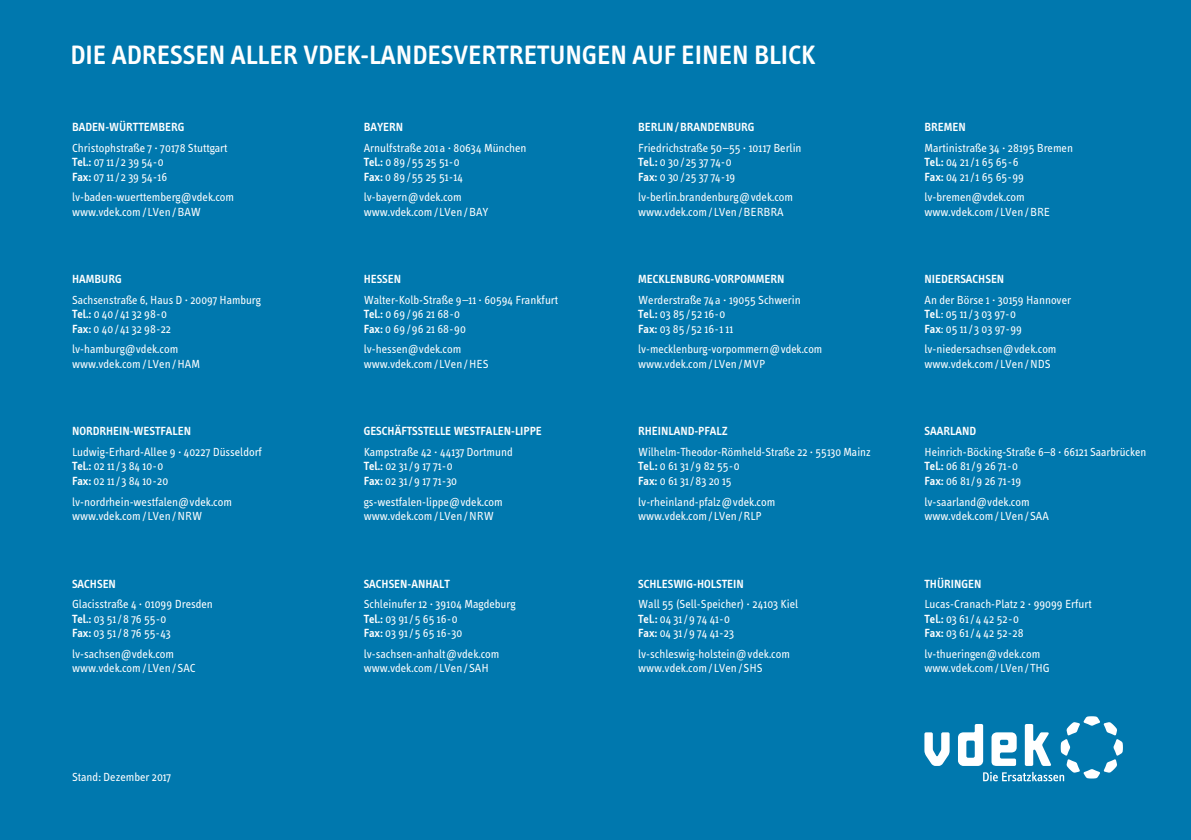
<style>
.page{position:relative;width:1191px;height:840px;background:#fff}
.page>*{position:absolute;margin:0;border:0;box-sizing:border-box;transform-origin:0 0}
.t1{font:600 27.2px "Info Text";color:#fff}
.t2{font:12.2px/14.6px "Info Text";color:#fff}
.t3{font:600 12.2px "Info Text";color:#fff}
.s1{font-weight:600}
</style>
<div class="page">
<div style="left:0;top:0;width:1191px;height:839px;background:#0078ae"></div>
<svg style="left:924px;top:732px;width:25px;height:33px"></svg>
<svg style="left:958px;top:716px;width:165px;height:64px"></svg>
<h1 class="t1" style="left:71px;top:40px;width:746px">DIE ADRESSEN ALLER VDEK-LANDESVERTRETUNGEN AUF EINEN BLICK</h1>
<p class="t3" style="left:72px;top:120px;width:114px">BADEN-WÜRTTEMBERG</p>
<p class="t2" style="left:72px;top:140px;width:157px">Christophstraße 7 · 70178 Stuttgart<br><span class="s1">Tel.:</span> 07 11/ 2 39 54-0<br><span class="s1">Fax:</span> 07 11/ 2 39 54-16</p>
<p class="t2" style="left:72px;top:190px;width:164px">lv-baden-wuerttemberg@vdek.com www.vdek.com/ LVen /BAW</p>
<p class="t3" style="left:72px;top:272px;width:51px">HAMBURG</p>
<p class="t2" style="left:72px;top:292px;width:190px">Sachsenstraße 6, Haus D · 20097 Hamburg<br><span class="s1">Tel.:</span> 0 40 / 41 32 98-0<br><span class="s1">Fax:</span> 0 40 / 41 32 98-22</p>
<p class="t2" style="left:72px;top:342px;width:130px">lv-hamburg@vdek.com www.vdek.com/ LVen /HAM</p>
<p class="t3" style="left:72px;top:424px;width:121px">NORDRHEIN-WESTFALEN</p>
<p class="t2" style="left:72px;top:444px;width:191px">Ludwig-Erhard-Allee 9 · 40227 Düsseldorf<br><span class="s1">Tel.:</span> 02 11/ 3 84 10-0<br><span class="s1">Fax:</span> 02 11/ 3 84 10-20</p>
<p class="t2" style="left:72px;top:494px;width:161px">lv-nordrhein-westfalen@vdek.com www.vdek.com/ LVen /NRW</p>
<p class="t3" style="left:72px;top:576px;width:45px">SACHSEN</p>
<p class="t2" style="left:72px;top:596px;width:142px">Glacisstraße 4 · 01099 Dresden<br><span class="s1">Tel.:</span> 03 51/ 8 76 55-0<br><span class="s1">Fax:</span> 03 51/ 8 76 55-43</p>
<p class="t2" style="left:72px;top:646px;width:125px">lv-sachsen@vdek.com www.vdek.com/ LVen / SAC</p>
<p class="t2" style="left:72px;top:769px;width:101px">Stand: Dezember 2017</p>
<p class="t3" style="left:364px;top:120px;width:41px">BAYERN</p>
<p class="t2" style="left:364px;top:140px;width:164px">Arnulfstraße 201a · 80634 München<br><span class="s1">Tel.:</span> 0 89 / 55 25 51-0<br><span class="s1">Fax:</span> 0 89 / 55 25 51-14</p>
<p class="t2" style="left:364px;top:190px;width:126px">lv-bayern@vdek.com www.vdek.com/ LVen /BAY</p>
<p class="t3" style="left:364px;top:272px;width:39px">HESSEN</p>
<p class="t2" style="left:364px;top:292px;width:196px">Walter-Kolb-Straße 9–11 · 60594 Frankfurt<br><span class="s1">Tel.:</span> 0 69 / 96 21 68-0<br><span class="s1">Fax:</span> 0 69 / 96 21 68-90</p>
<p class="t2" style="left:364px;top:342px;width:126px">lv-hessen@vdek.com www.vdek.com/ LVen /HES</p>
<p class="t3" style="left:364px;top:424px;width:180px">GESCHÄFTSSTELLE WESTFALEN-LIPPE</p>
<p class="t2" style="left:364px;top:444px;width:151px">Kampstraße 42 · 44137 Dortmund<br><span class="s1">Tel.:</span> 02 31/ 9 17 71-0<br><span class="s1">Fax:</span> 02 31/ 9 17 71-30</p>
<p class="t2" style="left:364px;top:494px;width:141px">gs-westfalen-lippe@vdek.com www.vdek.com/ LVen /NRW</p>
<p class="t3" style="left:364px;top:576px;width:88px">SACHSEN-ANHALT</p>
<p class="t2" style="left:364px;top:596px;width:153px">Schleinufer 12 · 39104 Magdeburg<br><span class="s1">Tel.:</span> 03 91/ 5 65 16-0<br><span class="s1">Fax:</span> 03 91/ 5 65 16-30</p>
<p class="t2" style="left:364px;top:646px;width:137px">lv-sachsen-anhalt@vdek.com www.vdek.com/ LVen / SAH</p>
<p class="t3" style="left:638px;top:120px;width:118px">BERLIN/BRANDENBURG</p>
<p class="t2" style="left:638px;top:140px;width:165px">Friedrichstraße 50–55 · 10117 Berlin<br><span class="s1">Tel.:</span> 0 30 / 25 37 74-0<br><span class="s1">Fax:</span> 0 30 / 25 37 74-19</p>
<p class="t2" style="left:638px;top:190px;width:156px">lv-berlin.brandenburg@vdek.com www.vdek.com/ LVen /BERBRA</p>
<p class="t3" style="left:638px;top:272px;width:148px">MECKLENBURG-VORPOMMERN</p>
<p class="t2" style="left:638px;top:292px;width:164px">Werderstraße 74a · 19055 Schwerin<br><span class="s1">Tel.:</span> 03 85 / 52 16-0<br><span class="s1">Fax:</span> 03 85 / 52 16-1 11</p>
<p class="t2" style="left:638px;top:342px;width:186px">lv-mecklenburg-vorpommern@vdek.com www.vdek.com/ LVen /MVP</p>
<p class="t3" style="left:638px;top:424px;width:91px">RHEINLAND-PFALZ</p>
<p class="t2" style="left:638px;top:444px;width:234px">Wilhelm-Theodor-Römheld-Straße 22 · 55130 Mainz<br><span class="s1">Tel.:</span> 0 61 31/ 9 82 55-0<br><span class="s1">Fax:</span> 0 61 31/ 83 20 15</p>
<p class="t2" style="left:638px;top:494px;width:139px">lv-rheinland-pfalz@vdek.com www.vdek.com/ LVen /RLP</p>
<p class="t3" style="left:638px;top:576px;width:107px">SCHLESWIG-HOLSTEIN</p>
<p class="t2" style="left:638px;top:596px;width:161px">Wall 55 (Sell-Speicher) · 24103 Kiel<br><span class="s1">Tel.:</span> 04 31/ 9 74 41-0<br><span class="s1">Fax:</span> 04 31/ 9 74 41-23</p>
<p class="t2" style="left:638px;top:646px;width:153px">lv-schleswig-holstein@vdek.com www.vdek.com/ LVen / SHS</p>
<p class="t3" style="left:924px;top:120px;width:43px">BREMEN</p>
<p class="t2" style="left:924px;top:140px;width:150px">Martinistraße 34 · 28195 Bremen<br><span class="s1">Tel.:</span> 04 21/1 65 65-6<br><span class="s1">Fax:</span> 04 21/1 65 65-99</p>
<p class="t2" style="left:924px;top:190px;width:127px">lv-bremen@vdek.com www.vdek.com/ LVen /BRE</p>
<p class="t3" style="left:924px;top:272px;width:81px">NIEDERSACHSEN</p>
<p class="t2" style="left:924px;top:292px;width:148px">An der Börse 1 · 30159 Hannover<br><span class="s1">Tel</span>.: 05 11/ 3 03 97-0<br><span class="s1">Fax</span>: 05 11/ 3 03 97-99</p>
<p class="t2" style="left:924px;top:342px;width:134px">lv-niedersachsen@vdek.com www.vdek.com/ LVen /NDS</p>
<p class="t3" style="left:924px;top:424px;width:53px">SAARLAND</p>
<p class="t2" style="left:924px;top:444px;width:223px">Heinrich-Böcking-Straße 6–8 · 66121 Saarbrücken<br><span class="s1">Tel.:</span> 06 81/ 9 26 71-0<br><span class="s1">Fax:</span> 06 81/ 9 26 71-19</p>
<p class="t2" style="left:924px;top:494px;width:126px">lv-saarland@vdek.com www.vdek.com/ LVen / SAA</p>
<p class="t3" style="left:924px;top:576px;width:58px">THÜRINGEN</p>
<p class="t2" style="left:924px;top:596px;width:169px">Lucas-Cranach-Platz 2 · 99099 Erfurt<br><span class="s1">Tel.:</span> 03 61/ 4 42 52-0<br><span class="s1">Fax:</span> 03 61/ 4 42 52-28</p>
<p class="t2" style="left:924px;top:646px;width:127px">lv-thueringen@vdek.com www.vdek.com/ LVen / THG</p>
</div>
